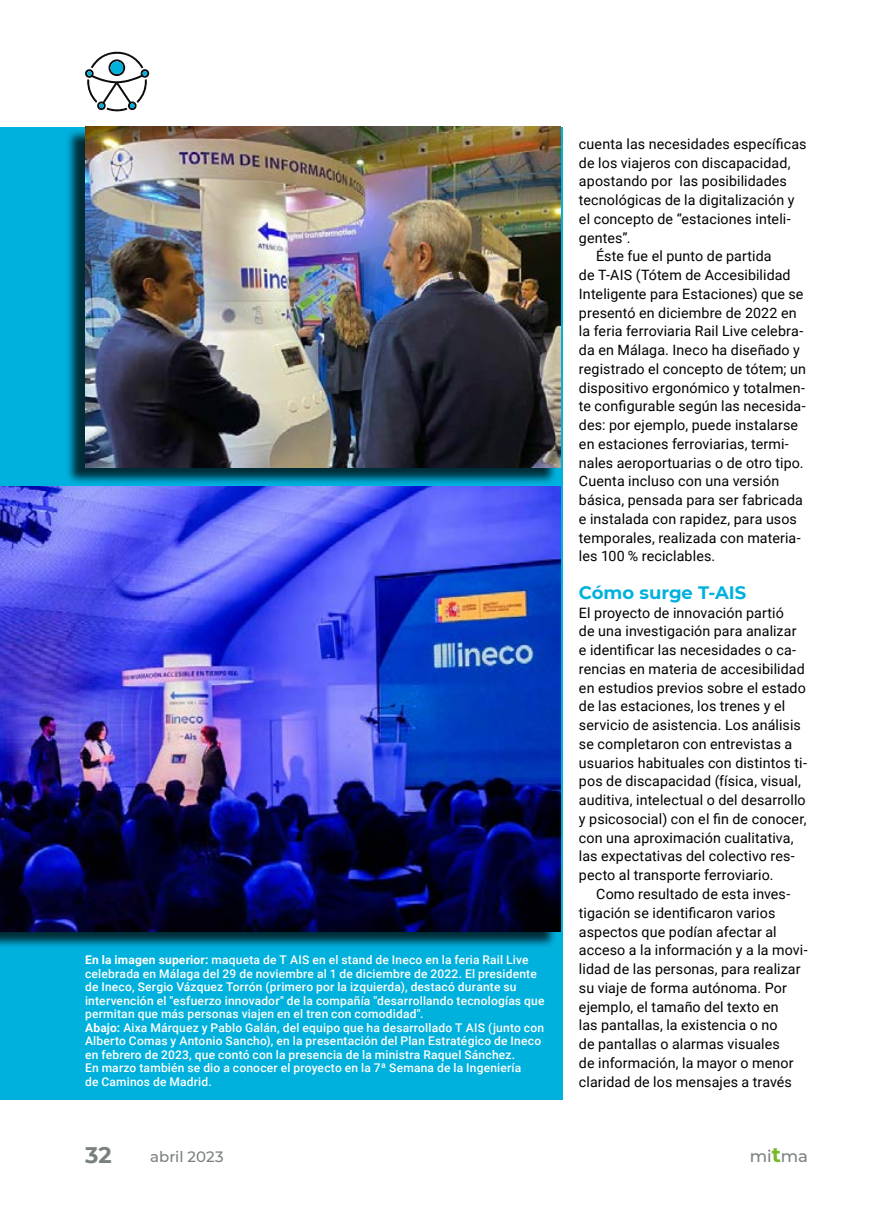
<style>
.page{position:relative;width:893px;height:1212px;background:#fff}
.page>*{position:absolute;margin:0;border:0;box-sizing:border-box;transform-origin:0 0}
.t1{font:700 22.5px "Montserrat";color:#7a8081}
.t2{font:700 18px "Montserrat";color:#00b1de}
.t3{font:500 16.5px "Montserrat";color:#7a8081}
.t4{font:500 15px "Montserrat";letter-spacing:-.005em;color:#7a8081}
.t5{font:14.25px/18.8px "Roboto";letter-spacing:.005em;color:#000}
.t6{font:500 12px/13.5px "Roboto";letter-spacing:.015em;color:#fff}
.s1{font-weight:700}
.s2{font-weight:700;font-size:21px;color:#76b828}
</style>
<div class="page">
<div style="left:0;top:128px;width:562px;height:972px;background:#00b1de"></div>
<svg style="left:85px;top:51px;width:65px;height:61px"></svg>
<div style="left:110px;top:61px;width:13px;height:13px;background:#00b1de;border-radius:50%"></div>
<div style="left:66px;top:128px;width:491px;height:357px;background:#000;opacity:.75"></div>
<img style="left:85px;top:127px;width:476px;height:341px">
<div style="left:0;top:487px;width:557px;height:462px;background:#000;opacity:.75"></div>
<img style="left:0;top:486px;width:561px;height:445px">
<p class="t6" style="left:85px;top:953px;width:461px"><span class="s1">En la imagen superior:</span> maqueta de T AIS en el stand de Ineco en la feria Rail Live celebrada en Málaga del 29 de noviembre al 1 de diciembre de 2022. El presidente de Ineco, Sergio Vázquez Torrón (primero por la izquierda), destacó durante su intervención el "esfuerzo innovador" de la compañía "desarrollando tecnologías que permitan que más personas viajen en el tren con comodidad".<br><span class="s1">Abajo:</span> Aixa Márquez y Pablo Galán, del equipo que ha desarrollado T AIS (junto con Alberto Comas y Antonio Sancho), en la presentación del Plan Estratégico de Ineco en febrero de 2023, que contó con la presencia de la ministra Raquel Sánchez.<br>En marzo también se dio a conocer el proyecto en la 7ª Semana de la Ingeniería<br>de Caminos de Madrid.</p>
<p class="t5" style="left:579px;top:134px;width:229px">cuenta las necesidades específicas</p>
<p class="t5" style="left:579px;top:153px;width:213px">de los viajeros con discapacidad,</p>
<p class="t5" style="left:579px;top:171px;width:209px">apostando por las posibilidades</p>
<p class="t5" style="left:579px;top:190px;width:217px">tecnológicas de la digitalización y</p>
<p class="t5" style="left:579px;top:209px;width:213px">el concepto de “estaciones inteli-</p>
<p class="t5" style="left:579px;top:228px;width:53px">gentes”.</p>
<p class="t5" style="left:596px;top:246px;width:177px">Éste fue el punto de partida</p>
<p class="t5" style="left:579px;top:265px;width:213px">de T-AIS (Tótem de Accesibilidad</p>
<p class="t5" style="left:579px;top:284px;width:226px">Inteligente para Estaciones) que se</p>
<p class="t5" style="left:579px;top:303px;width:219px">presentó en diciembre de 2022 en</p>
<p class="t5" style="left:579px;top:321px;width:226px">la feria ferroviaria Rail Live celebra-</p>
<p class="t5" style="left:579px;top:340px;width:223px">da en Málaga. Ineco ha diseñado y</p>
<p class="t5" style="left:579px;top:359px;width:228px">registrado el concepto de tótem; un</p>
<p class="t5" style="left:579px;top:378px;width:228px">dispositivo ergonómico y totalmen-</p>
<p class="t5" style="left:579px;top:396px;width:228px">te configurable según las necesida-</p>
<p class="t5" style="left:579px;top:415px;width:221px">des: por ejemplo, puede instalarse</p>
<p class="t5" style="left:579px;top:434px;width:211px">en estaciones ferroviarias, termi-</p>
<p class="t5" style="left:579px;top:453px;width:226px">nales aeroportuarias o de otro tipo.</p>
<p class="t5" style="left:579px;top:471px;width:202px">Cuenta incluso con una versión</p>
<p class="t5" style="left:579px;top:490px;width:225px">básica, pensada para ser fabricada</p>
<p class="t5" style="left:579px;top:509px;width:219px">e instalada con rapidez, para usos</p>
<p class="t5" style="left:579px;top:528px;width:223px">temporales, realizada con materia-</p>
<p class="t5" style="left:579px;top:546px;width:138px">les 100 % reciclables.</p>
<p class="t2" style="left:579px;top:579px;width:169px">Cómo surge T-AIS</p>
<p class="t5" style="left:579px;top:603px;width:229px">El proyecto de innovación partió<br>de una investigación para analizar e identificar las necesidades o ca&shy;rencias en materia de accesibilidad en estudios previos sobre el estado de las estaciones, los trenes y el servicio de asistencia. Los análisis se completaron con entrevistas a usuarios habituales con distintos ti&shy;pos de discapacidad (física, visual, auditiva, intelectual o del desarrollo y psicosocial) con el fin de conocer, con una aproximación cualitativa, las expectativas del colectivo res&shy;pecto al transporte ferroviario.</p>
<p class="t5" style="left:579px;top:884px;width:230px;text-indent:17px">Como resultado de esta inves&shy;tigación se identificaron varios aspectos que podían afectar al acceso a la información y a la movi&shy;lidad de las personas, para realizar su viaje de forma autónoma. Por ejemplo, el tamaño del texto en<br>las pantallas, la existencia o no<br>de pantallas o alarmas visuales<br>de información, la mayor o menor claridad de los mensajes a través</p>
<h1 class="t1" style="left:85px;top:1139px;width:28px">32</h1>
<p class="t4" style="left:150px;top:1146px;width:75px">abril 2023</p>
<p class="t3" style="left:750px;top:1144px;width:59px">mi<span class="s2">t</span>ma</p>
</div>
